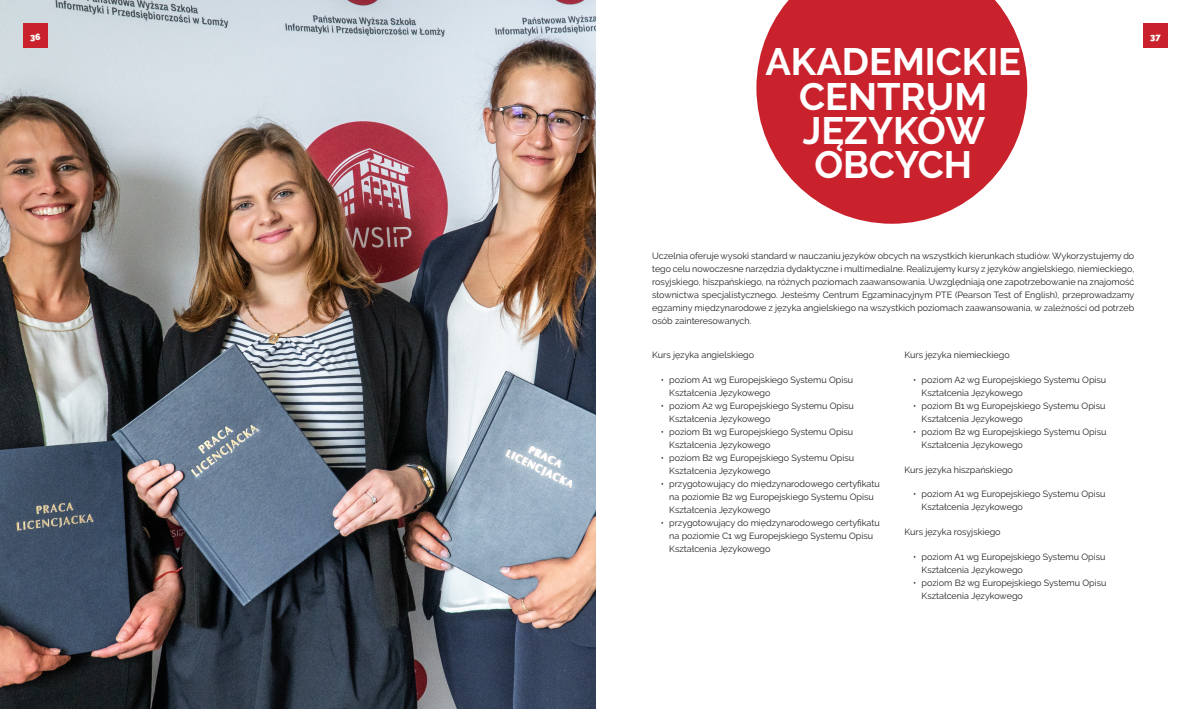
<style>
.page{position:relative;width:1191px;height:709px;background:#fff}
.page>*{position:absolute;margin:0;border:0;box-sizing:border-box;transform-origin:0 0}
.nagłówek_special{font:700 38px/34.2px "Raleway";color:#fff;text-align:center}
.akapit{font:9px/13px "Raleway";color:#231f20}
.t1{font:900 9px "Raleway";color:#fff}
</style>
<div class="page">
<svg style="left:756px;top:0;width:271px;height:224px;fill:#c9222d"></svg>
<img style="left:0;top:0;width:595px;height:709px">
<div style="left:23px;top:23px;width:25px;height:25px;background:#c9222d"></div>
<div style="left:1143px;top:23px;width:25px;height:25px;background:#c9222d"></div>
<p class="t1" style="left:30px;top:31px;width:12px">36</p>
<p class="t1" style="left:1150px;top:31px;width:12px">37</p>
<p class="nagłówek_special" style="left:765px;top:45px;width:257px">AKADEMICKIE<br>CENTRUM<br>JĘZYKÓW<br>OBCYCH</p>
<p class="akapit" style="left:652px;top:249px;width:484px;text-align:justify">Uczelnia oferuje wysoki standard w nauczaniu języków obcych na wszystkich kierunkach studiów. Wykorzystujemy do tego celu nowoczesne narzędzia dydaktyczne i multimedialne. Realizujemy kursy z języków angielskiego, niemieckiego, rosyjskiego, hiszpańskiego, na różnych poziomach zaawansowania. Uwzględniają one zapotrzebowanie na znajomość słownictwa specjalistycznego. Jesteśmy Centrum Egzaminacyjnym PTE (Pearson Test of English), przeprowadzamy egzaminy międzynarodowe z języka angielskiego na wszystkich poziomach zaawansowania, w zależności od potrzeb osób zainteresowanych.</p>
<p class="akapit" style="left:652px;top:349px;width:103px">Kurs języka angielskiego</p>
<p class="akapit" style="left:669px;top:373px;width:185px;text-indent:-9px">• poziom A1 wg Europejskiego Systemu Opisu<br>Kształcenia Językowego</p>
<p class="akapit" style="left:669px;top:399px;width:186px;text-indent:-9px">• poziom A2 wg Europejskiego Systemu Opisu<br>Kształcenia Językowego</p>
<p class="akapit" style="left:669px;top:425px;width:185px;text-indent:-9px">• poziom B1 wg Europejskiego Systemu Opisu<br>Kształcenia Językowego</p>
<p class="akapit" style="left:669px;top:451px;width:186px;text-indent:-9px">• poziom B2 wg Europejskiego Systemu Opisu<br>Kształcenia Językowego</p>
<p class="akapit" style="left:669px;top:477px;width:212px;text-indent:-9px">• przygotowujący do międzynarodowego certyfikatu na poziomie B2 wg Europejskiego Systemu Opisu<br>Kształcenia Językowego</p>
<p class="akapit" style="left:669px;top:516px;width:212px;text-indent:-9px">• przygotowujący do międzynarodowego certyfikatu na poziomie C1 wg Europejskiego Systemu Opisu<br>Kształcenia Językowego</p>
<p class="akapit" style="left:904px;top:349px;width:107px">Kurs języka niemieckiego</p>
<p class="akapit" style="left:921px;top:373px;width:186px;text-indent:-9px">• poziom A2 wg Europejskiego Systemu Opisu<br>Kształcenia Językowego</p>
<p class="akapit" style="left:921px;top:399px;width:185px;text-indent:-9px">• poziom B1 wg Europejskiego Systemu Opisu<br>Kształcenia Językowego</p>
<p class="akapit" style="left:921px;top:425px;width:186px;text-indent:-9px">• poziom B2 wg Europejskiego Systemu Opisu<br>Kształcenia Językowego</p>
<p class="akapit" style="left:904px;top:463px;width:110px">Kurs języka hiszpańskiego</p>
<p class="akapit" style="left:921px;top:487px;width:185px;text-indent:-9px">• poziom A1 wg Europejskiego Systemu Opisu<br>Kształcenia Językowego</p>
<p class="akapit" style="left:904px;top:525px;width:98px">Kurs języka rosyjskiego</p>
<p class="akapit" style="left:921px;top:550px;width:185px;text-indent:-9px">• poziom A1 wg Europejskiego Systemu Opisu<br>Kształcenia Językowego</p>
<p class="akapit" style="left:921px;top:576px;width:186px;text-indent:-9px">• poziom B2 wg Europejskiego Systemu Opisu<br>Kształcenia Językowego</p>
</div>
